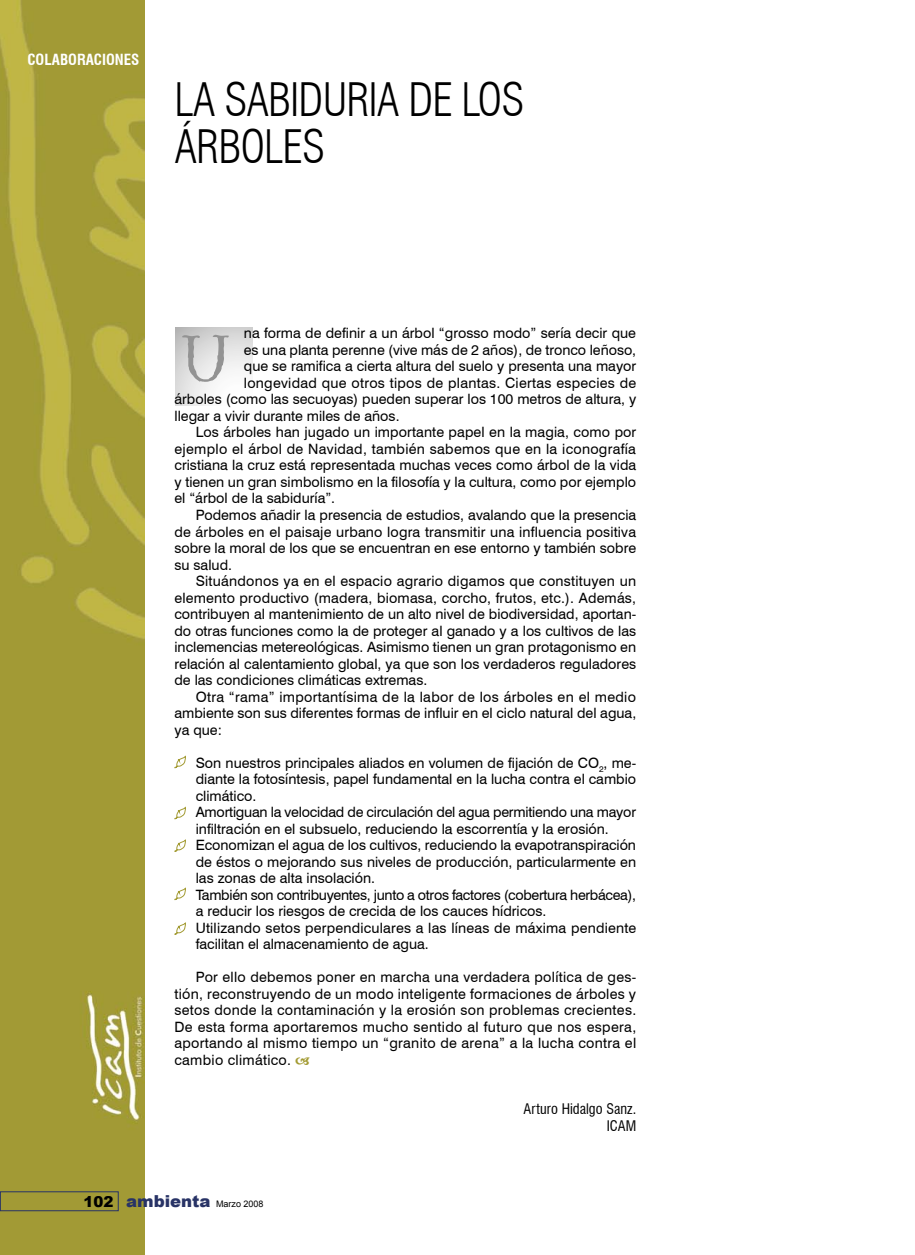
<style>
.page{position:relative;width:915px;height:1255px;background:#fff}
.page>*{position:absolute;margin:0;border:0;box-sizing:border-box;transform-origin:0 0}
.t1{font:63px "St Nicholas";color:#939393}
.titular_reportaje{font:300 condensed 45px/46.5px "Swiss 721 BT";letter-spacing:-.02em;color:#000}
.t2{font:700 condensed 15px "Swiss 721 BT";color:#fff}
.Texto_general{font:14.25px/16.5px "Swiss 721 BT";color:#000;text-align:justify}
.Texto_general-2{font:14.25px/16.5px "Swiss 721 BT";letter-spacing:-.02em;color:#000}
.Texto_general-3{font:14.25px "Swiss 721 BT";letter-spacing:.02em;color:#000}
.Firma{font:condensed 14.25px "Swiss 721 BT";color:#000}
.t3{font:9px "Arial";color:#000}
.s1{font-weight:900;font-size:15px}
.s2{font-weight:900;font-size:16.5px;color:#283366}
</style>
<div class="page">
<img style="left:0;top:0;width:144px;height:1254px">
<svg style="left:175px;top:327px;width:77px;height:78px"></svg>
<div style="left:0;top:1191px;width:119px;height:19px;border:1px solid #283366"></div>
<svg style="left:174px;top:755px;width:12px;height:13px"></svg>
<svg style="left:174px;top:806px;width:12px;height:13px"></svg>
<svg style="left:174px;top:839px;width:12px;height:12px"></svg>
<svg style="left:174px;top:887px;width:12px;height:13px"></svg>
<svg style="left:174px;top:922px;width:12px;height:12px"></svg>
<p class="t2" style="left:27px;top:51px;width:114px">COLABORACIONES</p>
<p class="titular_reportaje" style="left:174px;top:77px;width:351px">LA SABIDURIA DE LOS<br>ÁRBOLES</p>
<p class="t1" style="left:182px;top:330px;width:48px">U</p>
<p class="Texto_general" style="left:244px;top:325px;width:393px">na forma de definir a un árbol “grosso modo” sería decir que</p>
<p class="Texto_general" style="left:244px;top:341px;width:393px">es una planta perenne (vive más de 2 años), de tronco leñoso,</p>
<p class="Texto_general" style="left:244px;top:358px;width:394px">que se ramifica a cierta altura del suelo y presenta una mayor</p>
<p class="Texto_general-3" style="left:244px;top:374px;width:394px">longevidad que otros tipos de plantas. Ciertas especies de</p>
<p class="Texto_general" style="left:174px;top:391px;width:463px">árboles (como las secuoyas) pueden superar los 100 metros de altura, y</p>
<p class="Texto_general" style="left:174px;top:407px;width:226px">llegar a vivir durante miles de años.</p>
<p class="Texto_general" style="left:174px;top:424px;width:463px;text-indent:21px">Los árboles han jugado un importante papel en la magia, como por ejemplo el árbol de Navidad, también sabemos que en la iconografía cristiana la cruz está representada muchas veces como árbol de la vida y tienen un gran simbolismo en la filosofía y la cultura, como por ejemplo el “árbol de la sabiduría”.</p>
<p class="Texto_general" style="left:174px;top:506px;width:463px;text-indent:21px">Podemos añadir la presencia de estudios, avalando que la presencia de árboles en el paisaje urbano logra transmitir una influencia positiva sobre la moral de los que se encuentran en ese entorno y también sobre su salud.</p>
<p class="Texto_general" style="left:174px;top:572px;width:463px;text-indent:21px">Situándonos ya en el espacio agrario digamos que constituyen un elemento productivo (madera, biomasa, corcho, frutos, etc.). Además, contribuyen al mantenimiento de un alto nivel de biodiversidad, aportan&shy;do otras funciones como la de proteger al ganado y a los cultivos de las inclemencias metereológicas. Asimismo tienen un gran protagonismo en relación al calentamiento global, ya que son los verdaderos reguladores de las condiciones climáticas extremas.</p>
<p class="Texto_general" style="left:174px;top:688px;width:463px;text-indent:21px">Otra “rama” importantísima de la labor de los árboles en el medio ambiente son sus diferentes formas de influir en el ciclo natural del agua, ya que:</p>
<p class="Texto_general" style="left:196px;top:754px;width:442px">Son nuestros principales aliados en volumen de fijación de CO<sub>2</sub>, me&shy;diante la fotosíntesis, papel fundamental en la lucha contra el cambio climático.</p>
<p class="Texto_general" style="left:196px;top:803px;width:441px">Amortiguan la velocidad de circulación del agua permitiendo una mayor infiltración en el subsuelo, reduciendo la escorrentía y la erosión.</p>
<p class="Texto_general" style="left:196px;top:836px;width:442px">Economizan el agua de los cultivos, reduciendo la evapotranspiración de éstos o mejorando sus niveles de producción, particularmente en las zonas de alta insolación.</p>
<p class="Texto_general-2" style="left:196px;top:886px;width:441px">También son contribuyentes, junto a otros factores (cobertura herbácea), a reducir los riesgos de crecida de los cauces hídricos.</p>
<p class="Texto_general" style="left:196px;top:919px;width:442px">Utilizando setos perpendiculares a las líneas de máxima pendiente facilitan el almacenamiento de agua.</p>
<p class="Texto_general" style="left:174px;top:968px;width:463px;text-indent:21px">Por ello debemos poner en marcha una verdadera política de ges&shy;tión, reconstruyendo de un modo inteligente formaciones de árboles y setos donde la contaminación y la erosión son problemas crecientes.<br>De esta forma aportaremos mucho sentido al futuro que nos espera, aportando al mismo tiempo un “granito de arena” a la lucha contra el cambio climático.</p>
<p class="Firma" style="left:523px;top:1100px;width:114px">Arturo Hidalgo Sanz.</p>
<p class="Firma" style="left:606px;top:1117px;width:31px">ICAM</p>
<p class="t3" style="left:83px;top:1197px;width:182px"><span class="s1">102</span> <span class="s2">ambienta</span> Marzo 2008</p>
</div>
